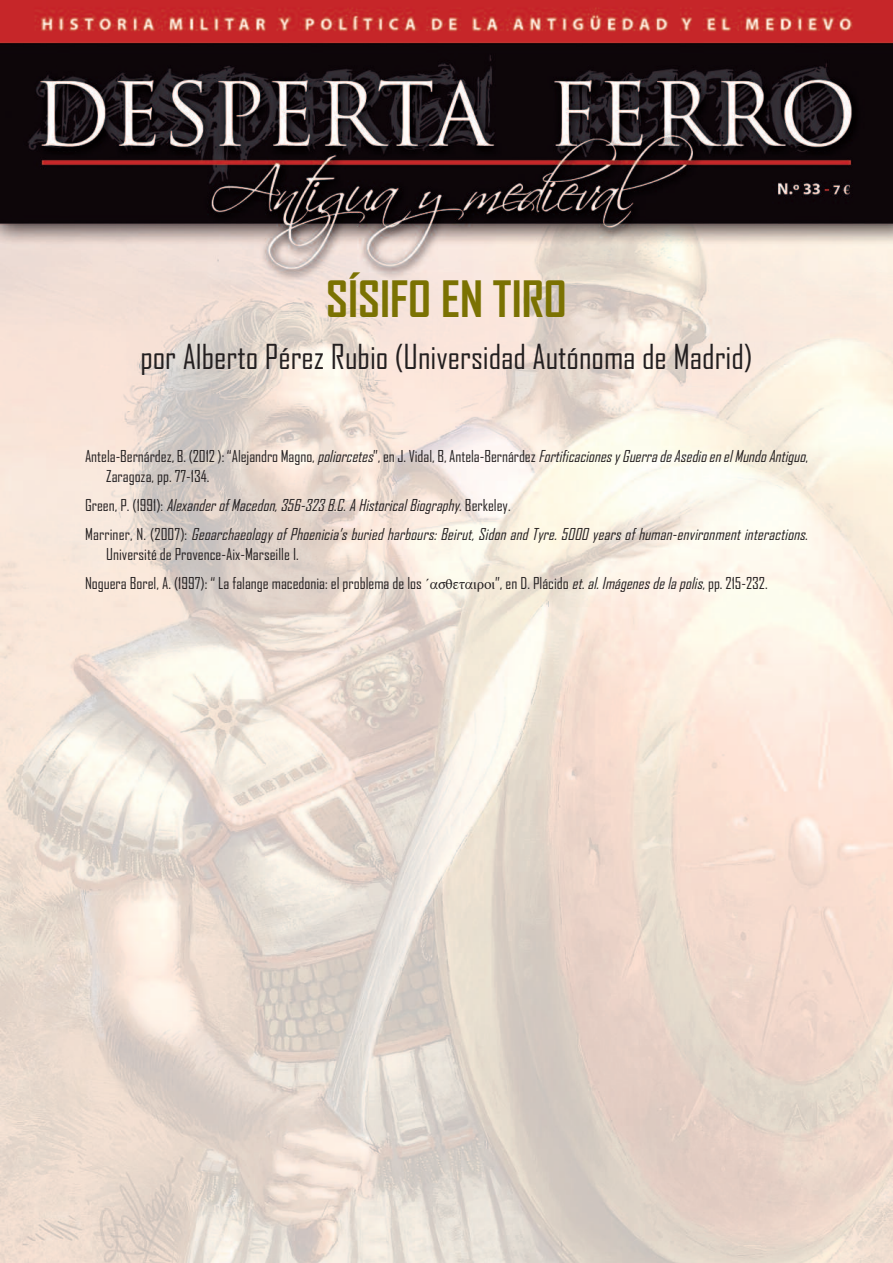
<style>
.page{position:relative;width:893px;height:1263px;background:#fff}
.page>*{position:absolute;margin:0;border:0;box-sizing:border-box;transform-origin:0 0}
.t1{font:700 48px "Agency FB";color:#7b7202}
.t2{font:33px "Agency FB";color:#231f20}
.t3{font:15.75px/20.2px "Agency FB";color:#231f20}
.t4{font:italic 15.75px/28.8px "Agency FB";color:#231f20}
.s1{font-style:italic}
.s2{font-style:normal}
.s3{font-family:"Aisa Unicode";font-size:15px}
</style>
<div class="page">
<img style="left:0;top:0;width:893px;height:1263px">
<h1 class="t1" style="left:326px;top:273px;width:242px">SÍSIFO EN TIRO</h1>
<h2 class="t2" style="left:140px;top:339px;width:614px">por Alberto Pérez Rubio (Universidad Autónoma de Madrid)</h2>
<p class="t3" style="left:106px;top:446px;width:704px;text-indent:-21px">Antela-Bernárdez, B. (2012 ): “Alejandro Magno, <span class="s1">poliorcetes</span>”, en J. Vidal, B, Antela-Bernárdez <span class="s1">FortificacionesyGuerradeAsedioenelMundoAntiguo</span>,<br>Zaragoza, pp. 77-134.</p>
<p class="t4" style="left:85px;top:491px;width:726px"><span class="s2">G r e e n , P . ( 1 9 9 1 ) :</span> Alexander of Macedon, 356-323 B.C. A Historical Biography<span class="s2">. B e r k e l e y .<br>M a r r i n e r , N . ( 2 0 0 7 ) :</span> Geoarchaeology of Phoenicia’s buried harbours: Beirut, Sidon and Tyre. 5000 years of human-environment interactions<span class="s2">.</span></p>
<p class="t3" style="left:85px;top:540px;width:684px;line-height:28.8px;text-indent:21px">Université de Provence-Aix-Marseille I.<br>Noguera Borel, A. (1997): “ La falange macedonia: el problema de los <span class="s3">´ασθεταιροι</span>”, en D. Plácido <span class="s1">et.al.Imágenesdelapolis</span>, pp. 215-232.</p>
</div>
